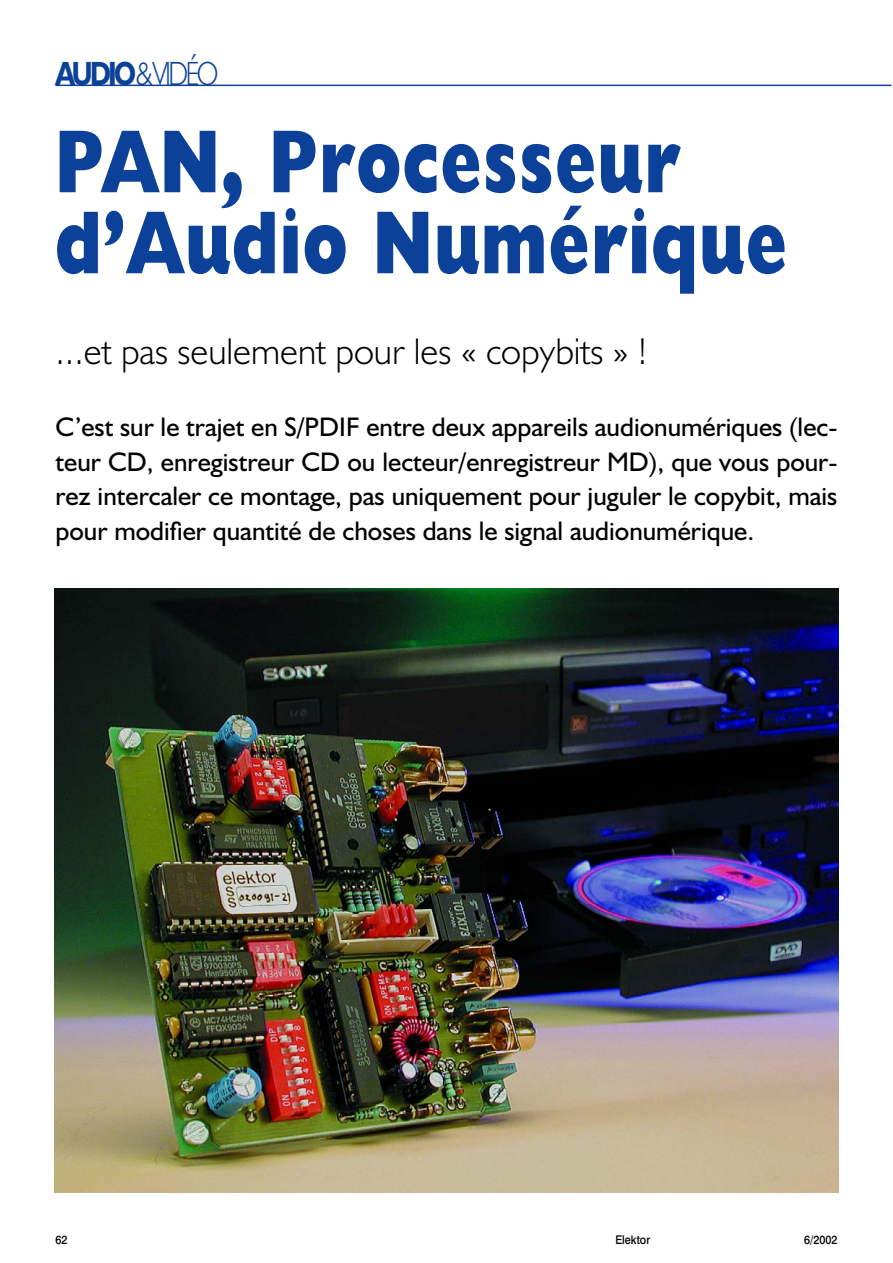
<style>
.page{position:relative;width:893px;height:1263px;background:#fff}
.page>*{position:absolute;margin:0;border:0;box-sizing:border-box;transform-origin:0 0}
.t1{font:800 90px/81px "Humanist 521 BT";letter-spacing:.03em;color:#0c419a;scale:.75 1}
.t2{font:300 37.5px "Humanist 521 BT";color:#000}
.t3{font:300 33.75px "Humanist 521 BT";letter-spacing:-.09em;color:#0c419a;scale:.8 1}
.t4{font:27px/34.5px "Humanist 521 BT";color:#000;text-align:justify}
.t5{font:500 12px "Swiss 721 BT";color:#000;scale:.9 1}
.s1{font-weight:700}
</style>
<div class="page">
<hr style="left:56px;top:85px;width:835px;height:1px;background:#0c419a">
<img style="left:54px;top:589px;width:784px;height:603px">
<p class="t3" style="left:56px;top:61px;width:205px"><span class="s1">AUDIO</span>&amp;VIDÉO</p>
<h1 class="t1" style="left:56px;top:130px;width:976px">PAN, Processeur d’Audio Numérique</h1>
<h2 class="t2" style="left:56px;top:338px;width:593px">...et pas seulement pour les « copybits » !</h2>
<p class="t4" style="left:56px;top:412px;width:783px">C’est sur le trajet en S/PDIF entre deux appareils audionumériques (lec&shy;teur CD, enregistreur CD ou lecteur/enregistreur MD), que vous pour&shy;rez intercaler ce montage, pas uniquement pour juguler le copybit, mais pour modifier quantité de choses dans le signal audionumérique.</p>
<p class="t5" style="left:56px;top:1236px;width:15px">62</p>
<p class="t5" style="left:615px;top:1236px;width:40px">Elektor</p>
<p class="t5" style="left:804px;top:1236px;width:39px">6/2002</p>
</div>
